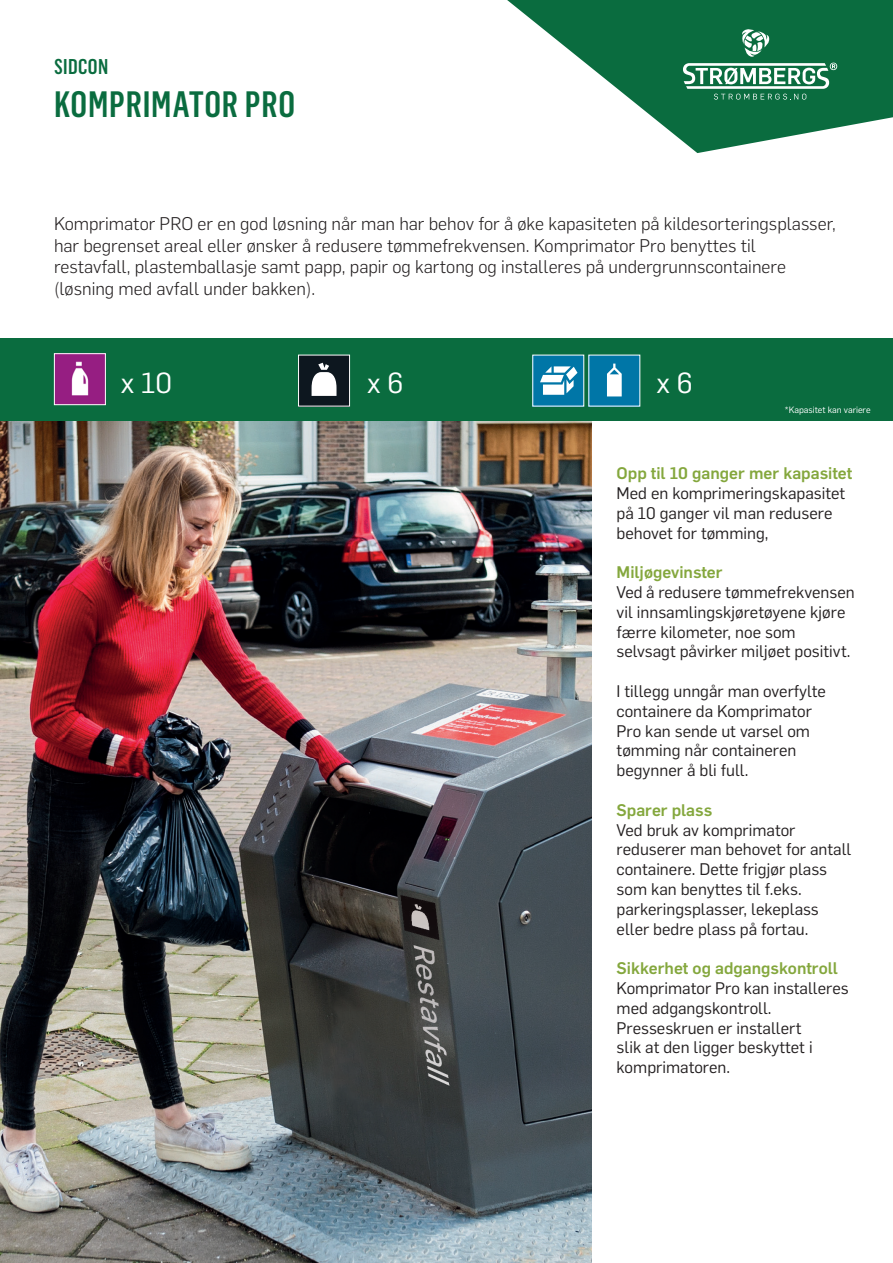
<style>
.page{position:relative;width:893px;height:1263px;background:#fff}
.page>*{position:absolute;margin:0;border:0;box-sizing:border-box;transform-origin:0 0}
.t1{font:500 36px "Flama Condensed";letter-spacing:.02em;color:#0a6c3f}
.t2{font:28.5px "Flama";color:#fff}
.t3{font:500 21px "Flama Condensed";letter-spacing:.02em;color:#0a6c3f}
.t4{font:300 18px "Flama";color:#231f20}
.t5{font:16.5px/19.8px "Flama";color:#231f20}
.t6{font:500 16.5px "Flama";color:#84a73d}
.t7{font:9px "Flama";color:#fff}
</style>
<div class="page">
<img style="left:0;top:421px;width:591px;height:842px">
<div style="left:0;top:338px;width:893px;height:82px;background:#0a6c3f"></div>
<img style="left:56px;top:355px;width:48px;height:48px">
<div style="left:54px;top:353px;width:52px;height:52px;border:1px solid #fff"></div>
<div style="left:299px;top:355px;width:51px;height:51px;background:#0d171f"></div>
<svg style="left:312px;top:363px;width:24px;height:33px"></svg>
<div style="left:298px;top:355px;width:52px;height:51px;border:1px solid #fff"></div>
<div style="left:533px;top:355px;width:51px;height:51px;background:#0076a7"></div>
<svg style="left:540px;top:366px;width:37px;height:29px"></svg>
<div style="left:589px;top:355px;width:51px;height:51px;background:#0076a7"></div>
<svg style="left:607px;top:364px;width:15px;height:32px"></svg>
<svg style="left:507px;top:0;width:386px;height:153px;fill:#0a6c3f"></svg>
<svg style="left:741px;top:27px;width:30px;height:30px"></svg>
<svg style="left:683px;top:63px;width:154px;height:37px"></svg>
<p class="t3" style="left:54px;top:53px;width:56px">SIDCON</p>
<p class="t1" style="left:54px;top:82px;width:243px">KOMPRIMATOR PRO</p>
<p class="t4" style="left:54px;top:212px;width:783px">Komprimator PRO er en god løsning når man har behov for å øke kapasiteten på kildesorteringsplasser,</p>
<p class="t4" style="left:54px;top:233px;width:704px">har begrenset areal eller ønsker å redusere tømmefrekvensen. Komprimator Pro benyttes til</p>
<p class="t4" style="left:54px;top:255px;width:733px">restavfall, plastemballasje samt papp, papir og kartong og installeres på undergrunnscontainere</p>
<p class="t4" style="left:54px;top:276px;width:263px">(løsning med avfall under bakken).</p>
<p class="t2" style="left:121px;top:363px;width:53px">x 10</p>
<p class="t2" style="left:367px;top:363px;width:38px">x 6</p>
<p class="t2" style="left:656px;top:363px;width:38px">x 6</p>
<p class="t7" style="left:785px;top:403px;width:87px">*Kapasitet kan variere</p>
<p class="t6" style="left:617px;top:461px;width:237px">Opp til 10 ganger mer kapasitet</p>
<p class="t5" style="left:617px;top:482px;width:230px">Med en komprimeringskapasitet</p>
<p class="t5" style="left:617px;top:502px;width:217px">på 10 ganger vil man redusere</p>
<p class="t5" style="left:617px;top:522px;width:153px">behovet for tømming,</p>
<p class="t6" style="left:617px;top:560px;width:108px">Miljøgevinster</p>
<p class="t5" style="left:617px;top:581px;width:240px">Ved å redusere tømmefrekvensen</p>
<p class="t5" style="left:617px;top:601px;width:230px">vil innsamlingskjøretøyene kjøre</p>
<p class="t5" style="left:617px;top:621px;width:181px">færre kilometer, noe som</p>
<p class="t5" style="left:617px;top:641px;width:235px">selvsagt påvirker miljøet positivt.</p>
<p class="t5" style="left:617px;top:680px;width:211px">I tillegg unngår man overfylte</p>
<p class="t5" style="left:617px;top:700px;width:197px">containere da Komprimator</p>
<p class="t5" style="left:617px;top:720px;width:195px">Pro kan sende ut varsel om</p>
<p class="t5" style="left:617px;top:740px;width:181px">tømming når containeren</p>
<p class="t5" style="left:617px;top:759px;width:133px">begynner å bli full.</p>
<p class="t6" style="left:617px;top:798px;width:97px">Sparer plass</p>
<p class="t5" style="left:617px;top:819px;width:180px">Ved bruk av komprimator</p>
<p class="t5" style="left:617px;top:839px;width:236px">reduserer man behovet for antall</p>
<p class="t5" style="left:617px;top:858px;width:212px">containere. Dette frigjør plass</p>
<p class="t5" style="left:617px;top:878px;width:187px">som kan benyttes til f.eks.</p>
<p class="t5" style="left:617px;top:898px;width:204px">parkeringsplasser, lekeplass eller bedre plass på fortau.</p>
<p class="t6" style="left:617px;top:956px;width:223px">Sikkerhet og adgangskontroll</p>
<p class="t5" style="left:617px;top:977px;width:234px">Komprimator Pro kan installeres</p>
<p class="t5" style="left:617px;top:997px;width:157px">med adgangskontroll.</p>
<p class="t5" style="left:617px;top:1017px;width:186px">Presseskruen er installert</p>
<p class="t5" style="left:617px;top:1037px;width:198px">slik at den ligger beskyttet i</p>
<p class="t5" style="left:617px;top:1056px;width:115px">komprimatoren.</p>
</div>
